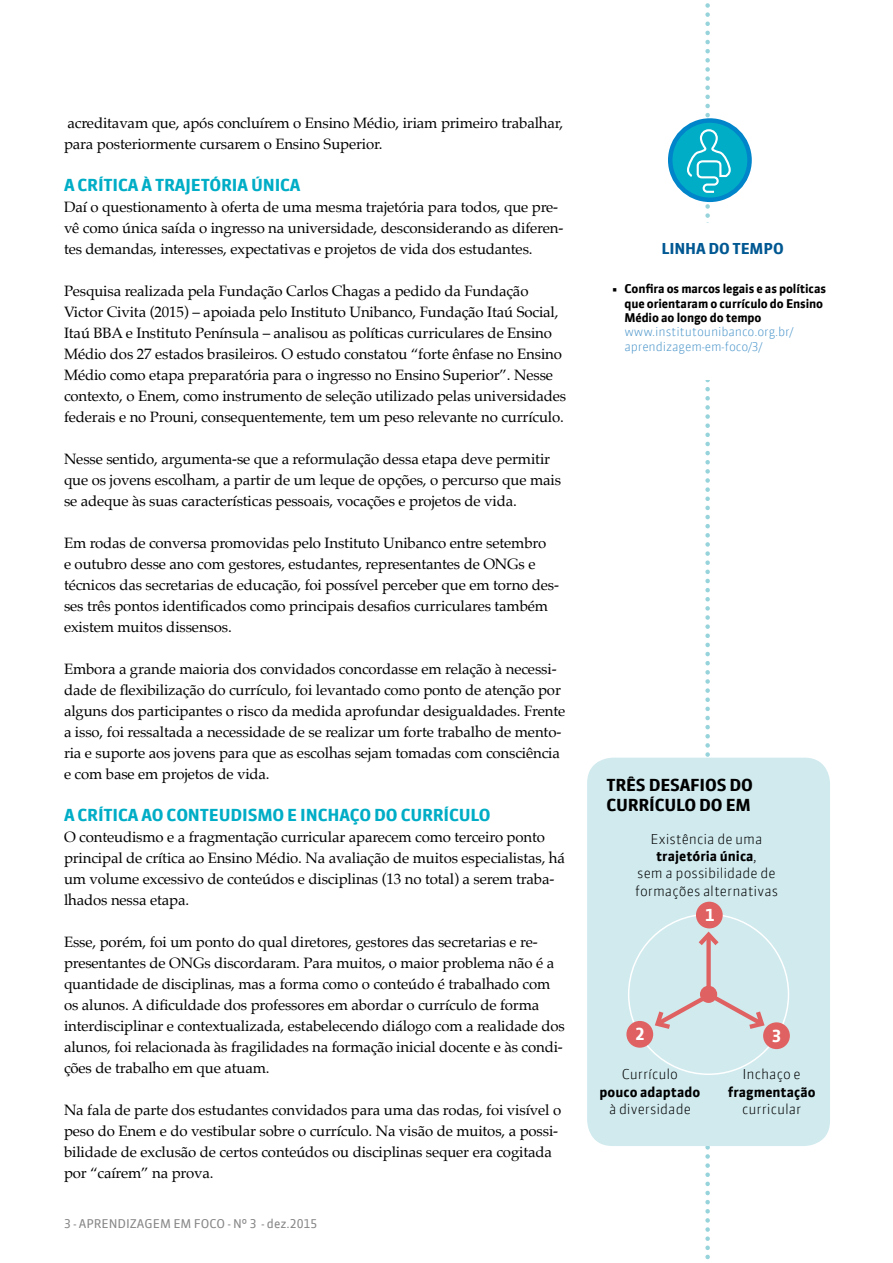
<style>
.page{position:relative;width:893px;height:1263px;background:#fff}
.page>*{position:absolute;margin:0;border:0;box-sizing:border-box;transform-origin:0 0}
.t1{font:700 16.5px "Sanuk Offc";letter-spacing:-.01em;color:#00adc6}
.t2{font:700 16.5px/19.8px "Sanuk Offc";letter-spacing:-.01em;color:#000}
.t3{font:700 16.5px "Sanuk Offc";color:#fff}
.t4{font:15px/21px "Palatino";letter-spacing:-.01em;color:#000}
.t5{font:700 15px "Sanuk Offc";letter-spacing:-.01em;color:#005892}
.t6{font:300 13.5px/17.2px "Sanuk Offc";color:#000;text-align:center}
.t7{font:700 13.5px "Sanuk Offc";letter-spacing:.005em;color:#000}
.t8{font:700 12px/14.4px "Sanuk Offc";letter-spacing:-.01em;color:#000}
.t9{font:300 12px/14.4px "Sanuk Offc";letter-spacing:-.01em;color:#4c96cb}
.t10{font:12px "Sanuk Offc";color:#878787}
.s1{font-weight:700}
</style>
<div class="page">
<div style="left:587px;top:758px;width:243px;height:388px;background:#d0eaee;border-radius:26px"></div>
<div style="left:626px;top:1021px;width:27px;height:27px;border:3px solid #e06161;border-radius:50%"></div>
<svg style="left:627px;top:3px;width:163px;height:1257px"></svg>
<p class="t4" style="left:64px;top:112px;width:501px">acreditavam que, após concluírem o Ensino Médio, iriam primeiro trabalhar, para posteriormente cursarem o Ensino Superior.</p>
<p class="t1" style="left:64px;top:174px;width:238px">A CRÍTICA À TRAJETÓRIA ÚNICA</p>
<p class="t4" style="left:64px;top:196px;width:501px">Daí o questionamento à oferta de uma mesma trajetória para todos, que pre&shy;vê como única saída o ingresso na universidade, desconsiderando as diferen&shy;tes demandas, interesses, expectativas e projetos de vida dos estudantes.</p>
<p class="t4" style="left:64px;top:280px;width:504px">Pesquisa realizada pela Fundação Carlos Chagas a pedido da Fundação Victor Civita (2015) – apoiada pelo Instituto Unibanco, Fundação Itaú Social, Itaú BBA e Instituto Península – analisou as políticas curriculares de Ensino Médio dos 27 estados brasileiros. O estudo constatou “forte ênfase no Ensino Médio como etapa preparatória para o ingresso no Ensino Superior”. Nesse contexto, o Enem, como instrumento de seleção utilizado pelas universidades federais e no Prouni, consequentemente, tem um peso relevante no currículo.</p>
<p class="t4" style="left:64px;top:448px;width:498px">Nesse sentido, argumenta-se que a reformulação dessa etapa deve permitir que os jovens escolham, a partir de um leque de opções, o percurso que mais se adeque às suas características pessoais, vocações e projetos de vida.</p>
<p class="t4" style="left:64px;top:532px;width:497px">Em rodas de conversa promovidas pelo Instituto Unibanco entre setembro<br>e outubro desse ano com gestores, estudantes, representantes de ONGs e técnicos das secretarias de educação, foi possível perceber que em torno des&shy;ses três pontos identificados como principais desafios curriculares também existem muitos dissensos.</p>
<p class="t4" style="left:64px;top:658px;width:503px">Embora a grande maioria dos convidados concordasse em relação à necessi&shy;dade de flexibilização do currículo, foi levantado como ponto de atenção por alguns dos participantes o risco da medida aprofundar desigualdades. Frente a isso, foi ressaltada a necessidade de se realizar um forte trabalho de mento&shy;ria e suporte aos jovens para que as escolhas sejam tomadas com consciência e com base em projetos de vida.</p>
<p class="t1" style="left:64px;top:804px;width:428px">A CRÍTICA AO CONTEUDISMO E INCHAÇO DO CURRÍCULO</p>
<p class="t4" style="left:64px;top:826px;width:502px">O conteudismo e a fragmentação curricular aparecem como terceiro ponto principal de crítica ao Ensino Médio. Na avaliação de muitos especialistas, há um volume excessivo de conteúdos e disciplinas (13 no total) a serem traba&shy;lhados nessa etapa.</p>
<p class="t4" style="left:64px;top:931px;width:502px">Esse, porém, foi um ponto do qual diretores, gestores das secretarias e re&shy;presentantes de ONGs discordaram. Para muitos, o maior problema não é a quantidade de disciplinas, mas a forma como o conteúdo é trabalhado com os alunos. A dificuldade dos professores em abordar o currículo de forma interdisciplinar e contextualizada, estabelecendo diálogo com a realidade dos alunos, foi relacionada às fragilidades na formação inicial docente e às condi&shy;ções de trabalho em que atuam.</p>
<p class="t4" style="left:64px;top:1099px;width:499px">Na fala de parte dos estudantes convidados para uma das rodas, foi visível o peso do Enem e do vestibular sobre o currículo. Na visão de muitos, a possi&shy;bilidade de exclusão de certos conteúdos ou disciplinas sequer era cogitada por “caírem” na prova.</p>
<p class="t10" style="left:64px;top:1216px;width:255px">3 - APRENDIZAGEM EM FOCO - Nº 3 - dez.2015</p>
<p class="t5" style="left:661px;top:239px;width:124px">LINHA DO TEMPO</p>
<p class="t8" style="left:624px;top:282px;width:203px;text-indent:-13px">• Confira os marcos legais e as políticas que orientaram o currículo do Ensino<br>Médio ao longo do tempo</p>
<p class="t9" style="left:624px;top:325px;width:170px">www.institutounibanco.org.br/ aprendizagem-em-foco/3/</p>
<p class="t2" style="left:606px;top:775px;width:148px">TRÊS DESAFIOS DO<br>CURRÍCULO DO EM</p>
<p class="t6" style="left:635px;top:830px;width:145px">Existência de uma <span class="s1">trajetória única</span>,<br>sem a possibilidade de formações alternativas</p>
<p class="t3" style="left:705px;top:905px;width:11px">1</p>
<p class="t3" style="left:635px;top:1024px;width:11px">2</p>
<p class="t3" style="left:772px;top:1025px;width:11px">3</p>
<p class="t6" style="left:622px;top:1066px;width:58px">Currículo</p>
<p class="t7" style="left:600px;top:1083px;width:102px">pouco adaptado</p>
<p class="t6" style="left:609px;top:1100px;width:83px">à diversidade</p>
<p class="t6" style="left:743px;top:1066px;width:60px">Inchaço e</p>
<p class="t7" style="left:728px;top:1083px;width:89px">fragmentação</p>
<p class="t6" style="left:742px;top:1100px;width:60px">curricular</p>
</div>
